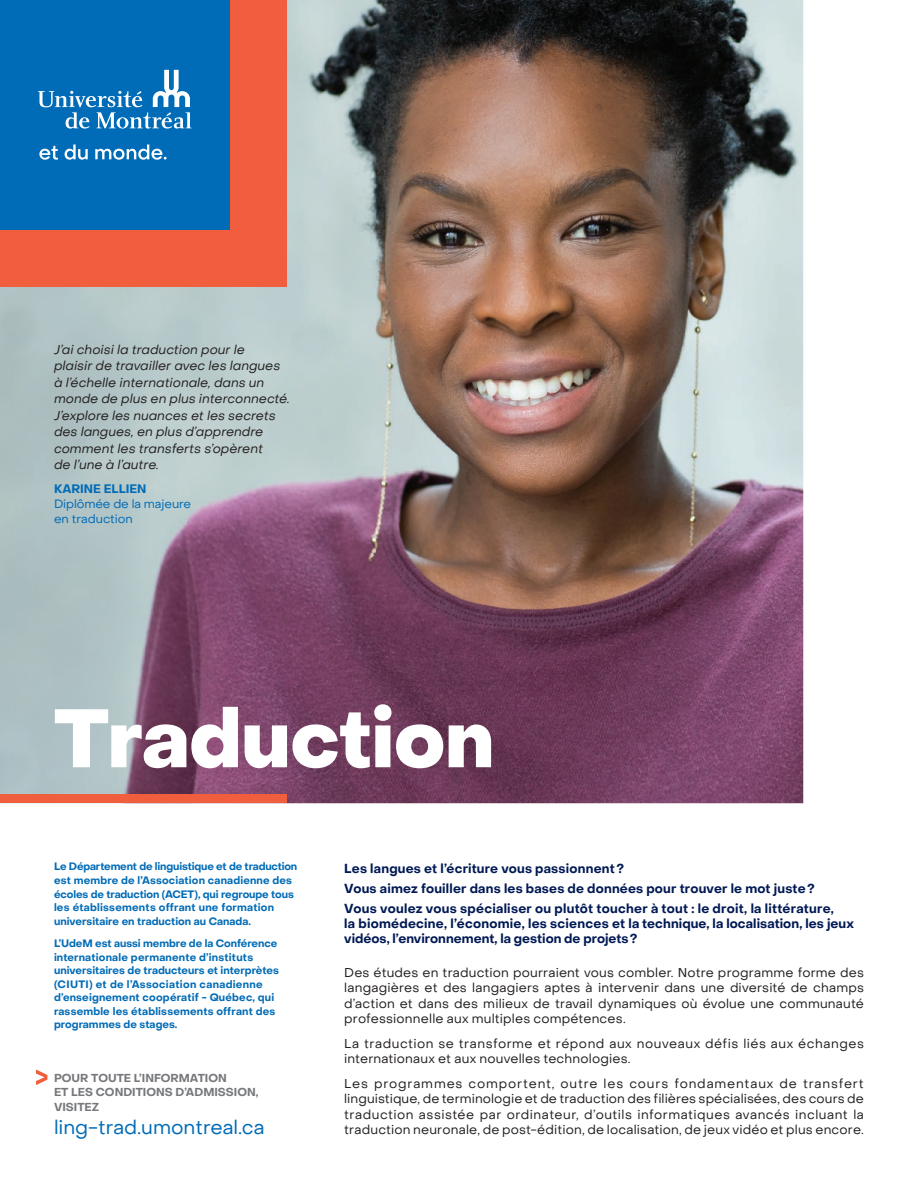
<style>
.page{position:relative;width:918px;height:1188px;background:#fff}
.page>*{position:absolute;margin:0;border:0;box-sizing:border-box;transform-origin:0 0}
.t1{font:800 81px "Object Sans";color:#fff}
.t2{font:19.5px "Object Sans";color:#006bb6}
.t3{font:12.75px/15.5px "Object Sans";letter-spacing:.015em;color:#231f20;text-align:justify}
.t4{font:700 12.75px/20px "PP Object Sans";letter-spacing:.015em;color:#001954}
.t5{font:italic 12.75px/16.5px "Object Sans";color:#231f20}
.t6{font:12px/15px "Object Sans";letter-spacing:-.01em;color:#006bb6}
.t7{font:700 12px "PP Object Sans";color:#006bb6}
.t8{font:700 11.25px/15px "PP Object Sans";color:#76787b}
.t9{font:700 10.5px/13.5px "PP Object Sans";color:#006bb6}
</style>
<div class="page">
<svg style="left:36px;top:1070px;width:11px;height:15px"></svg>
<img style="left:0;top:0;width:803px;height:803px">
<div style="left:0;top:0;width:287px;height:287px;background:#f15e3d"></div>
<div style="left:0;top:794px;width:287px;height:9px;background:#f15e3d"></div>
<div style="left:0;top:0;width:230px;height:230px;background:#006bb6"></div>
<svg style="left:38px;top:70px;width:154px;height:59px"></svg>
<svg style="left:39px;top:146px;width:19px;height:14px"></svg>
<svg style="left:65px;top:145px;width:23px;height:15px"></svg>
<svg style="left:95px;top:145px;width:72px;height:15px"></svg>
<p class="t5" style="left:54px;top:341px;width:237px">J’ai choisi la traduction pour le<br>plaisir de travailler avec les langues à l’échelle internationale, dans un monde de plus en plus interconnecté.<br>J’explore les nuances et les secrets des langues, en plus d’apprendre comment les transferts s’opèrent<br>de l’une à l’autre.</p>
<p class="t7" style="left:54px;top:482px;width:65px">Karine Ellie</p>
<p class="t7" style="left:137px;top:482px;width:11px">n</p>
<p class="t6" style="left:54px;top:496px;width:139px">Diplômée de la majeure en traduction</p>
<h1 class="t1" style="left:54px;top:689px;width:442px">Traduction</h1>
<p class="t9" style="left:54px;top:860px;width:245px">Le Département de linguistique et de traduction est membre de l’Association canadienne des écoles de traduction (ACET), qui regroupe tous les établissements offrant une formation universitaire en traduction au Canada.</p>
<p class="t9" style="left:54px;top:937px;width:226px">L’UdeM est aussi membre de la Conférence internationale permanente d’instituts universitaires de traducteurs et interprètes (CIUTI) et de l’Association canadienne d’enseignement coopératif - Québec, qui rassemble les établissements offrant des programmes de stages.</p>
<p class="t8" style="left:54px;top:1070px;width:133px">Pou r TOUTE l’informati</p>
<p class="t8" style="left:54px;top:1070px;width:206px;text-indent:154px">on<br>ET LES CON DITIONS D’ADMISSION, visite</p>
<p class="t8" style="left:92px;top:1100px;width:9px">z</p>
<h2 class="t2" style="left:54px;top:1115px;width:212px">ling-trad.umontreal.ca</h2>
<p class="t4" style="left:344px;top:858px;width:491px">Les langues et l’écriture vous passionnent?<br>Vous aimez fouiller dans les bases de données pour trouver le mot juste?<br>Vous voulez vous spécialiser ou plutôt toucher à tout : le droit, la littérature,</p>
<p class="t4" style="left:344px;top:916px;width:511px;line-height:15.5px">la biomédecine, l’économie, les sciences et la technique, la localisation, les jeux vidéos, l’environnement, la gestion de projets?</p>
<p class="t3" style="left:344px;top:965px;width:521px">Des études en traduction pourraient vous combler. Notre programme forme des langagières et des langagiers aptes à intervenir dans une diversité de champs d’action et dans des milieux de travail dynamiques où évolue une communauté professionnelle aux multiples compétences.</p>
<p class="t3" style="left:344px;top:1036px;width:521px">La traduction se transforme et répond aux nouveaux défis liés aux échanges internationaux et aux nouvelles technologies.</p>
<p class="t3" style="left:344px;top:1075px;width:521px">Les programmes comportent, outre les cours fondamentaux de transfert linguistique, de terminologie et de traduction des filières spécialisées, des cours de traduction assistée par ordinateur, d’outils informatiques avancés incluant la traduction neuronale, de post-édition, de localisation, de jeux vidéo et plus encore.</p>
</div>
